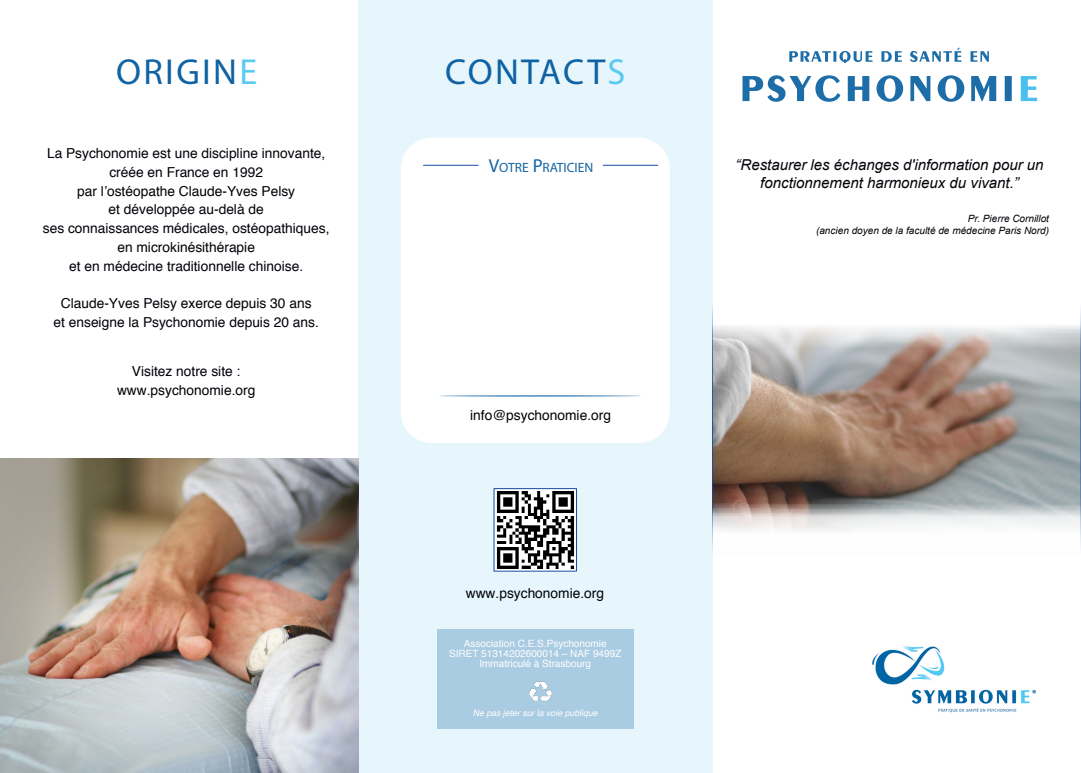
<style>
.page{position:relative;width:1081px;height:773px;background:#fff}
.page>*{position:absolute;margin:0;border:0;box-sizing:border-box;transform-origin:0 0}
.t1{font:36.25px "Myriad Pro";letter-spacing:.065em;color:#1063a3}
.t2{font:15px/18.8px "font 000000002757 a 1 fe";color:#000208;text-align:center}
.t3{font:13.75px/18.8px "font 000000002757 a 1 fe";color:#000208;text-align:center}
.t4{font:13.5px "Myriad Pro";color:#1264a3}
.t5{font:10px/10px "font 000000002757 a 1 fe";color:#fffefe;text-align:center}
.t6{font:10px/12.5px "font 000000002757 a 1 fe";color:#000208;text-align:right}
.t7{font:8.75px "font 000000002757 a 1 fe";color:#fffefe}
.s1{color:#59cbf2}
.s2{font-size:18.75px}
</style>
<div class="page">
<div style="left:358px;top:0;width:354px;height:772px;background:#e6f6fc"></div>
<div style="left:401px;top:138px;width:269px;height:305px;background:#fff;border-radius:31px"></div>
<svg style="left:440px;top:395px;width:200px;height:1px"></svg>
<svg style="left:1020px;top:76px;width:17px;height:25px"></svg>
<svg style="left:742px;top:75px;width:269px;height:27px"></svg>
<svg style="left:789px;top:48px;width:200px;height:15px"></svg>
<img style="left:0;top:458px;width:358px;height:314px">
<img style="left:872px;top:645px;width:164px;height:68px">
<img style="left:496px;top:490px;width:79px;height:79px">
<div style="left:494px;top:488px;width:83px;height:83px;border:1px solid #154ba0"></div>
<div style="left:437px;top:629px;width:196px;height:99px;background:#aacce2"></div>
<img style="left:714px;top:326px;width:365px;height:205px">
<hr style="left:423px;top:165px;width:55px;height:1px;background:#154ba0">
<hr style="left:603px;top:165px;width:55px;height:1px;background:#154ba0">
<img style="left:530px;top:681px;width:21px;height:20px">
<h1 class="t1" style="left:116px;top:49px;width:143px">ORIGIN<span class="s1">E</span></h1>
<p class="t3" style="left:43px;top:145px;width:288px">La Psychonomie est une discipline innovante, créée en France en 1992<br>par l’ostéopathe Claude-Yves Pelsy<br>et développée au-delà de<br>ses connaissances médicales, ostéopathiques, en microkinésithérapie<br>et en médecine traditionnelle chinoise.</p>
<p class="t3" style="left:54px;top:295px;width:267px">Claude-Yves Pelsy exerce depuis 30 ans et enseigne la Psychonomie depuis 20 ans.</p>
<p class="t3" style="left:117px;top:363px;width:140px">Visitez notre site : www.psychonomie.org</p>
<h1 class="t1" style="left:445px;top:49px;width:182px">CONTACT<span class="s1">S</span></h1>
<p class="t4" style="left:489px;top:159px;width:106px"><span class="s2">V</span>OTRE <span class="s2">P</span>RATICIEN</p>
<p class="t3" style="left:470px;top:407px;width:142px">info@psychonomie.org</p>
<p class="t3" style="left:466px;top:584px;width:140px">www.psychonomie.org</p>
<p class="t5" style="left:449px;top:639px;width:174px">Association C.E.S.Psychonomie<br>SIRET 51314202600014 – NAF 9499Z<br>Immatriculé à Strasbourg</p>
<p class="t7" style="left:473px;top:709px;width:127px">Ne pas jeter sur la voie publique</p>
<p class="t2" style="left:735px;top:155px;width:310px">“Restaurer les échanges d'information pour un fonctionnement harmonieux du vivant.”</p>
<p class="t6" style="left:816px;top:212px;width:234px">Pr. Pierre Cornillot<br>(ancien doyen de la faculté de médecine Paris Nord)</p>
</div>
